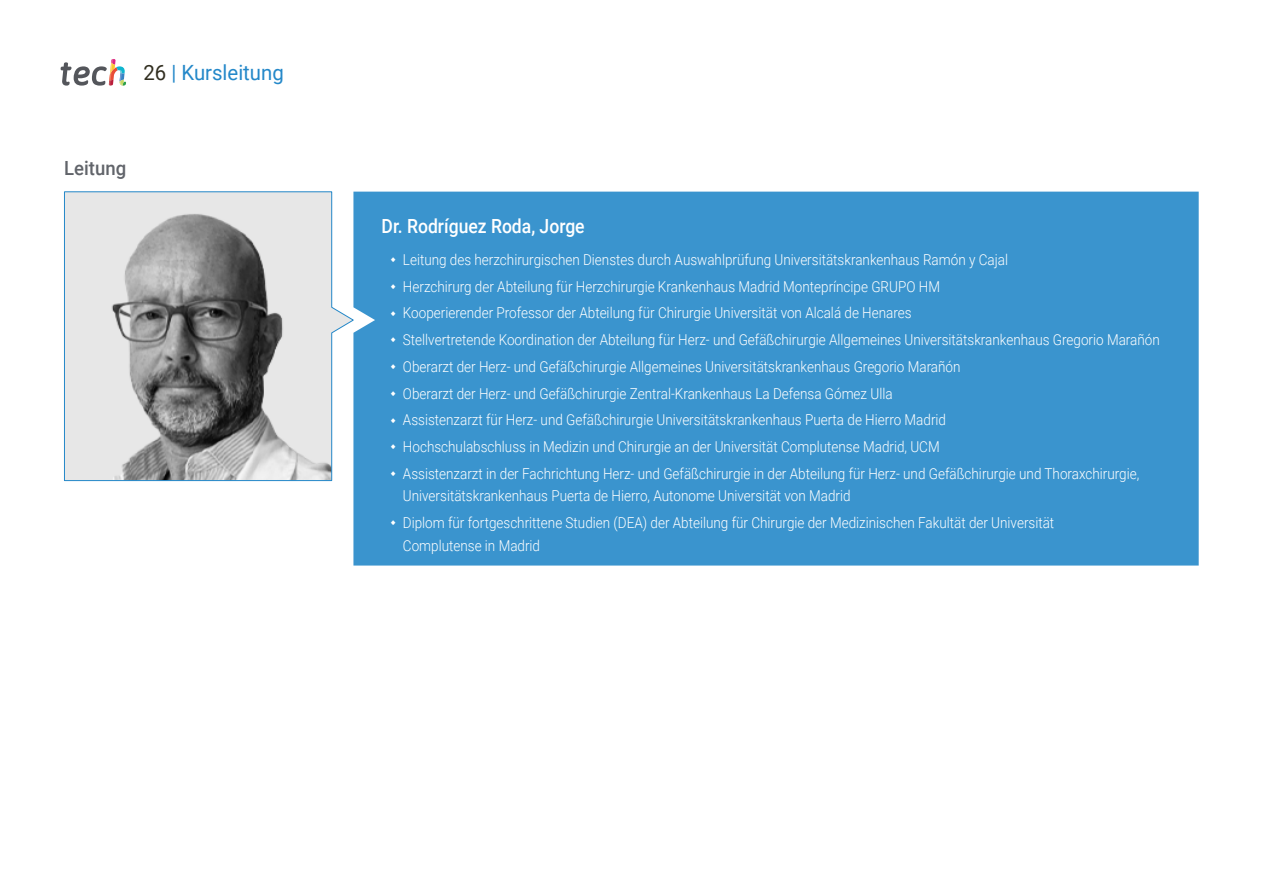
<style>
.page{position:relative;width:1263px;height:893px;background:#fff}
.page>*{position:absolute;margin:0;border:0;box-sizing:border-box;transform-origin:0 0}
.t1{font:21px "Roboto";color:#2488c9}
.t2{font:500 19.5px "Roboto";color:#fff;scale:.9 1}
.t3{font:500 19.5px "Roboto";color:#61646a;scale:.95 1}
.t4{font:300 15px/26.7px "Roboto";color:#fff;scale:.9 1}
.s1{color:#312e20}
</style>
<div class="page">
<svg style="left:61px;top:59px;width:65px;height:27px"></svg>
<div style="left:353px;top:192px;width:846px;height:374px;background:#3a94ce"></div>
<svg style="left:64px;top:191px;width:290px;height:290px;background:#b7b9ba"></svg>
<svg style="left:391px;top:257px;width:4px;height:5px"></svg>
<svg style="left:391px;top:284px;width:4px;height:5px"></svg>
<svg style="left:391px;top:311px;width:4px;height:5px"></svg>
<svg style="left:391px;top:337px;width:4px;height:5px"></svg>
<svg style="left:391px;top:364px;width:4px;height:5px"></svg>
<svg style="left:391px;top:391px;width:4px;height:5px"></svg>
<svg style="left:391px;top:418px;width:4px;height:5px"></svg>
<svg style="left:391px;top:444px;width:4px;height:5px"></svg>
<svg style="left:391px;top:471px;width:4px;height:5px"></svg>
<svg style="left:391px;top:520px;width:4px;height:5px"></svg>
<h1 class="t1" style="left:144px;top:57px;width:142px"><span class="s1">26</span> | Kursleitung</h1>
<h2 class="t3" style="left:64px;top:154px;width:67px">Leitung</h2>
<h2 class="t2" style="left:382px;top:212px;width:227px">Dr. Rodríguez Roda, Jorge</h2>
<p class="t4" style="left:403px;top:246px;width:842px">Leitung des herzchirurgischen Dienstes durch Auswahlprüfung Universitätskrankenhaus Ramón y Cajal<br>Herzchirurg der Abteilung für Herzchirurgie Krankenhaus Madrid Montepríncipe GRUPO HM<br>Kooperierender Professor der Abteilung für Chirurgie Universität von Alcalá de Henares<br>Stellvertretende Koordination der Abteilung für Herz- und Gefäßchirurgie Allgemeines Universitätskrankenhaus Gregorio Marañón Oberarzt der Herz- und Gefäßchirurgie Allgemeines Universitätskrankenhaus Gregorio Marañón<br>Oberarzt der Herz- und Gefäßchirurgie Zentral-Krankenhaus La Defensa Gómez Ulla<br>Assistenzarzt für Herz- und Gefäßchirurgie Universitätskrankenhaus Puerta de Hierro Madrid<br>Hochschulabschluss in Medizin und Chirurgie an der Universität Complutense Madrid, UCM<br>Assistenzarzt in der Fachrichtung Herz- und Gefäßchirurgie in der Abteilung für Herz- und Gefäßchirurgie und Thoraxchirurgie,</p>
<p class="t4" style="left:403px;top:482px;width:725px">Universitätskrankenhaus Puerta de Hierro, Autonome Universität von Madrid<br>Diplom für fortgeschrittene Studien (DEA) der Abteilung für Chirurgie der Medizinischen Fakultät der Universität</p>
<p class="t4" style="left:403px;top:531px;width:154px">Complutense in Madrid</p>
</div>
